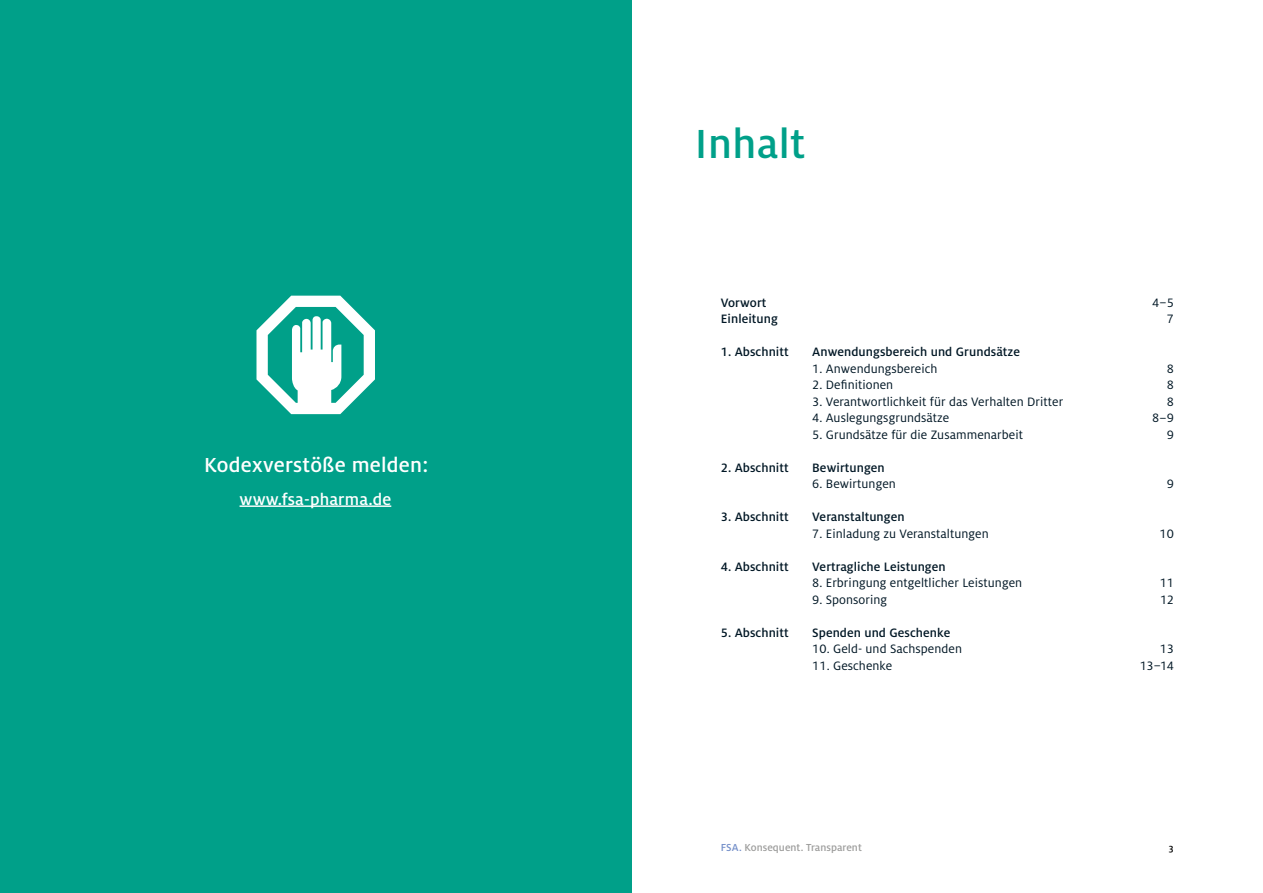
<style>
.page{position:relative;width:1263px;height:893px;background:#fff}
.page>*{position:absolute;margin:0;border:0;box-sizing:border-box;transform-origin:0 0}
.t1{font:500 45px "Milo Pro";letter-spacing:.01em;color:#00a089}
.t2{font:500 22.5px "Milo Pro";letter-spacing:.01em;color:#fff}
.t3{font:500 18px "Milo Pro";letter-spacing:.01em;color:#fff}
.t4{font:13.5px "Milo Pro";letter-spacing:.005em;color:#001725}
.t5{font:500 13.5px "Milo Pro";letter-spacing:.005em;color:#001725}
.t6{font:500 11.25px "Milo Pro";letter-spacing:.005em;color:#9d9d9c}
.t7{font:500 10.5px "Milo Pro";color:#000}
.s1{color:#748fc9}
</style>
<div class="page">
<div style="left:0;top:0;width:631px;height:893px;background:#00a089"></div>
<hr style="left:240px;top:505px;width:151px;height:2px;background:#fff">
<svg style="left:256px;top:296px;width:119px;height:118px"></svg>
<h2 class="t2" style="left:204px;top:452px;width:226px">Kodexverstöße melden:</h2>
<h3 class="t3" style="left:240px;top:489px;width:153px">www.fsa-pharma.de</h3>
<h1 class="t1" style="left:695px;top:119px;width:112px">Inhalt</h1>
<p class="t5" style="left:721px;top:295px;width:47px">Vorwort</p>
<p class="t4" style="left:1152px;top:295px;width:23px">4–5</p>
<p class="t5" style="left:721px;top:311px;width:59px">Einleitung</p>
<p class="t4" style="left:1167px;top:311px;width:9px">7</p>
<p class="t5" style="left:721px;top:344px;width:69px">1. Abschnitt</p>
<p class="t5" style="left:812px;top:344px;width:209px">Anwendungsbereich und Grundsätze</p>
<p class="t4" style="left:812px;top:361px;width:127px">1. Anwendungsbereich</p>
<p class="t4" style="left:1167px;top:361px;width:9px">8</p>
<p class="t4" style="left:812px;top:377px;width:83px">2. Definitionen</p>
<p class="t4" style="left:1167px;top:377px;width:9px">8</p>
<p class="t4" style="left:812px;top:394px;width:252px">3. Verantwortlichkeit für das Verhalten Dritter</p>
<p class="t4" style="left:1167px;top:394px;width:9px">8</p>
<p class="t4" style="left:812px;top:410px;width:138px">4. Auslegungsgrundsätze</p>
<p class="t4" style="left:1152px;top:410px;width:23px">8–9</p>
<p class="t4" style="left:812px;top:427px;width:212px">5. Grundsätze für die Zusammenarbeit</p>
<p class="t4" style="left:1167px;top:427px;width:9px">9</p>
<p class="t5" style="left:721px;top:460px;width:69px">2. Abschnitt</p>
<p class="t5" style="left:812px;top:460px;width:74px">Bewirtungen</p>
<p class="t4" style="left:812px;top:476px;width:85px">6. Bewirtungen</p>
<p class="t4" style="left:1167px;top:476px;width:9px">9</p>
<p class="t5" style="left:721px;top:509px;width:69px">3. Abschnitt</p>
<p class="t5" style="left:812px;top:509px;width:94px">Veranstaltungen</p>
<p class="t4" style="left:812px;top:526px;width:178px">7. Einladung zu Veranstaltungen</p>
<p class="t4" style="left:1159px;top:526px;width:16px">10</p>
<p class="t5" style="left:721px;top:559px;width:69px">4. Abschnitt</p>
<p class="t5" style="left:812px;top:559px;width:135px">Vertragliche Leistungen</p>
<p class="t4" style="left:812px;top:575px;width:211px">8. Erbringung entgeltlicher Leistungen</p>
<p class="t4" style="left:1160px;top:575px;width:16px">11</p>
<p class="t4" style="left:812px;top:592px;width:76px">9. Sponsoring</p>
<p class="t4" style="left:1160px;top:592px;width:15px">12</p>
<p class="t5" style="left:721px;top:625px;width:69px">5. Abschnitt</p>
<p class="t5" style="left:812px;top:625px;width:140px">Spenden und Geschenke</p>
<p class="t4" style="left:812px;top:641px;width:151px">10. Geld- und Sachspenden</p>
<p class="t4" style="left:1160px;top:641px;width:16px">13</p>
<p class="t4" style="left:812px;top:658px;width:82px">11. Geschenke</p>
<p class="t4" style="left:1140px;top:658px;width:36px">13–14</p>
<p class="t6" style="left:721px;top:841px;width:142px"><span class="s1">FSA.</span> Konsequent. Transparent</p>
<p class="t7" style="left:1169px;top:842px;width:6px">3</p>
</div>
